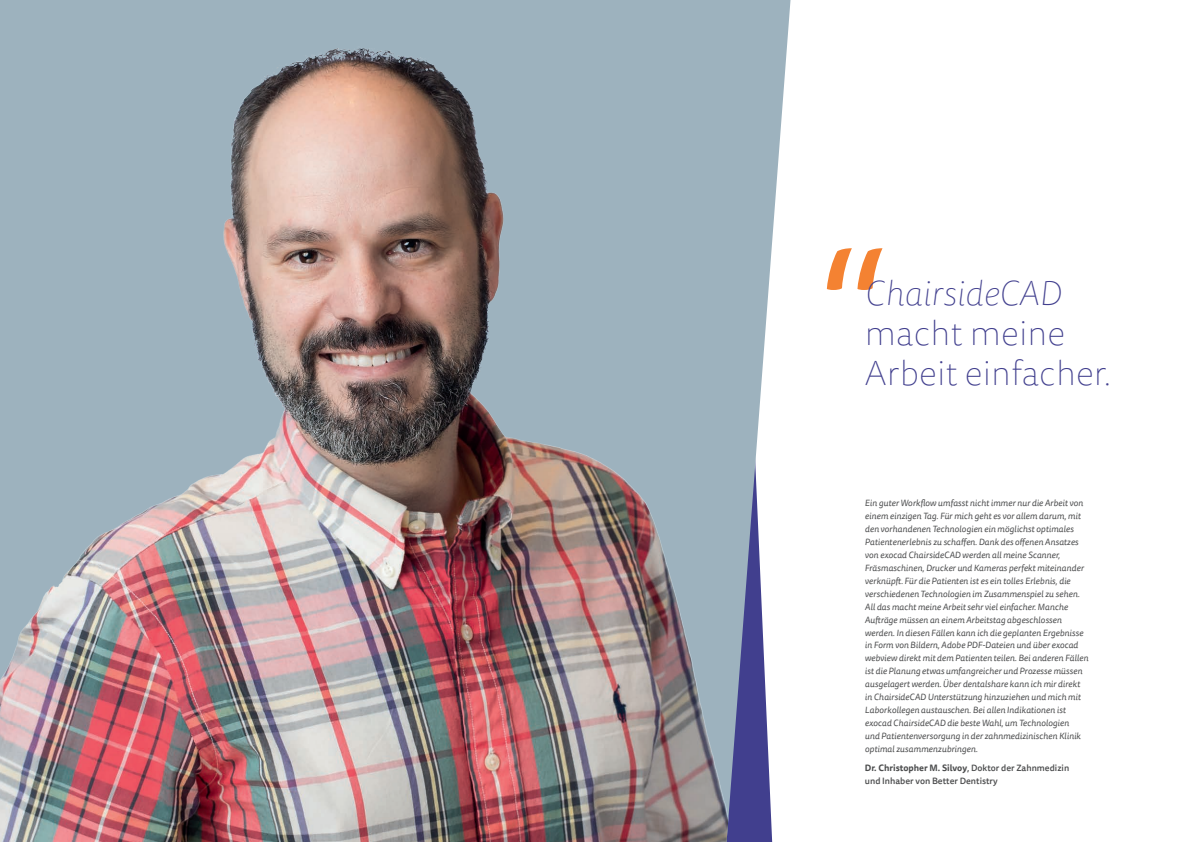
<style>
.page{position:relative;width:1191px;height:842px;background:#fff}
.page>*{position:absolute;margin:0;border:0;box-sizing:border-box;transform-origin:0 0}
.t1{font:180px "Tisa Sans Pro";color:#f48232}
.t2{font:100 35px/40px "Tisa Sans Pro";color:#413f8e}
.t3{font:italic 100 35px "Tisa Sans Pro";color:#413f8e}
.t4{font:italic 9px/13px "Tisa Sans Pro";color:#4b4c4d}
.t5{font:500 9px/13px "Tisa Sans Pro";color:#4b4c4d}
.s1{font-weight:700}
</style>
<div class="page">
<div style="left:0;top:0;width:790px;height:19px;background:#9db2be"></div>
<img style="left:0;top:19px;width:789px;height:823px">
<h1 class="t1" style="left:816px;top:197px;width:71px">“</h1>
<h2 class="t3" style="left:865px;top:271px;width:198px">ChairsideCAD</h2>
<h2 class="t2" style="left:865px;top:315px;width:248px">macht meine<br>Arbeit einfacher.</h2>
<p class="t4" style="left:865px;top:496px;width:225px">Ein guter Workflow umfasst nicht immer nur die Arbeit von einem einzigen Tag. Für mich geht es vor allem darum, mit den vorhandenen Technologien ein möglichst optimales Patientenerlebnis zu schaffen. Dank des offenen Ansatzes von exocad ChairsideCAD werden all meine Scanner, Fräsmaschinen, Drucker und Kameras perfekt miteinander verknüpft. Für die Patienten ist es ein tolles Erlebnis, die verschiedenen Technologien im Zusammenspiel zu sehen.<br>All das macht meine Arbeit sehr viel einfacher. Manche Aufträge müssen an einem Arbeitstag abgeschlossen werden. In diesen Fällen kann ich die geplanten Ergebnisse in Form von Bildern, Adobe PDF-Dateien und über exocad webview direkt mit dem Patienten teilen. Bei anderen Fällen ist die Planung etwas umfangreicher und Prozesse müssen ausgelagert werden. Über dentalshare kann ich mir direkt in ChairsideCAD Unterstützung hinzuziehen und mich mit Laborkollegen austauschen. Bei allen Indikationen ist exocad ChairsideCAD die beste Wahl, um Technologien<br>und Patientenversorgung in der zahnmedizinischen Klinik optimal zusammenzubringen.</p>
<p class="t5" style="left:865px;top:762px;width:206px"><span class="s1">Dr. Christopher M. Silvoy</span>, Doktor der Zahnmedizin und Inhaber von Better Dentistry</p>
</div>
